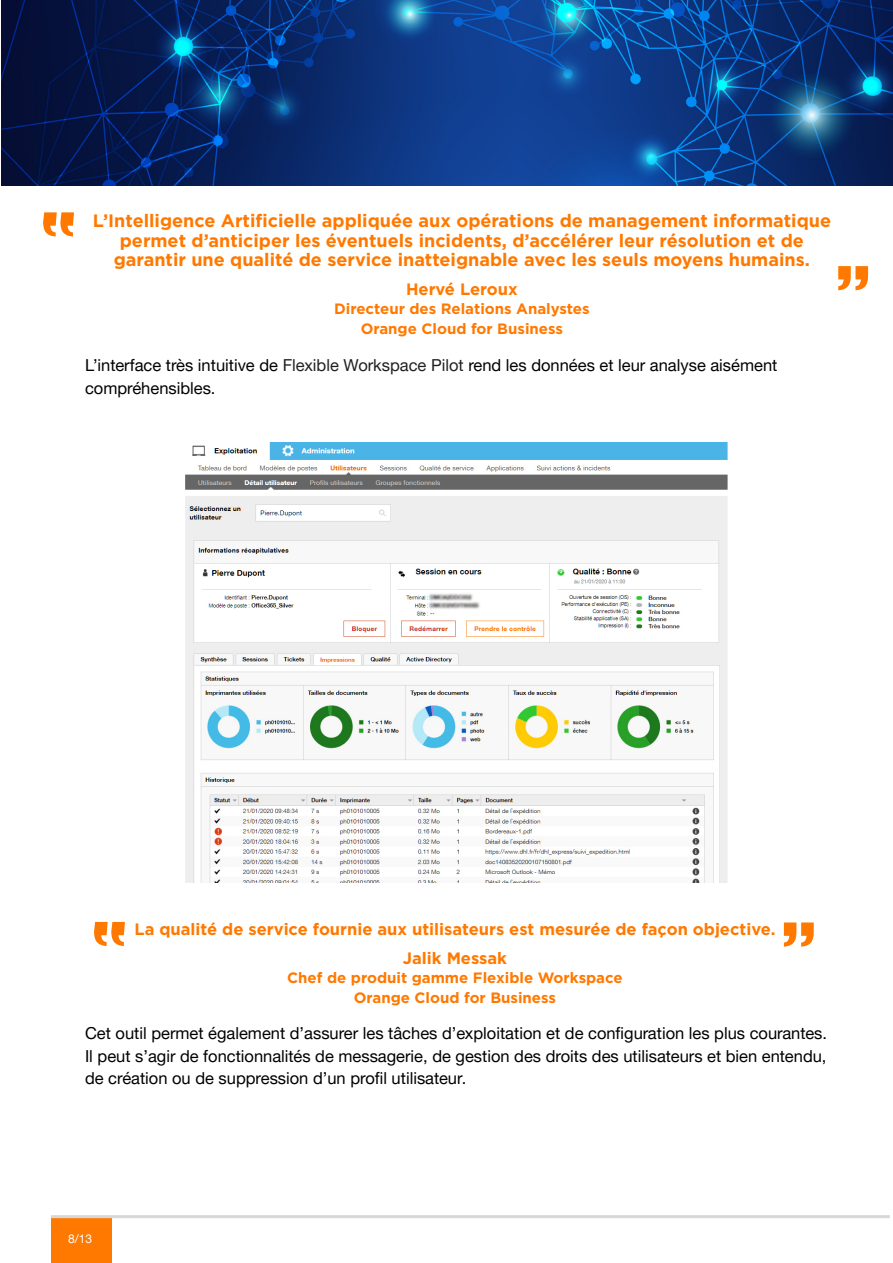
<style>
.page{position:relative;width:893px;height:1263px;background:#fff}
.page>*{position:absolute;margin:0;border:0;box-sizing:border-box;transform-origin:0 0}
.exergue{font:700 18px/19.8px "Gotham";color:#ff7900;text-align:center}
.t1{font:16.5px/22.5px "Helvetica Neue";color:#000001;text-align:justify}
.exergue-2{font:700 16.5px "Gotham";color:#ff7900}
.exergue-3{font:700 15px "Gotham";color:#ff7900}
.t2{font:12px "Helvetica Neue";color:#fff}
.s1{color:#231f20}
</style>
<div class="page">
<div style="left:51px;top:1217px;width:60px;height:46px;background:#ff7900"></div>
<hr style="left:51px;top:1215px;width:839px;height:3px;background:#d7d7d7">
<svg style="left:838px;top:266px;width:30px;height:24px"></svg>
<svg style="left:43px;top:212px;width:31px;height:24px"></svg>
<img style="left:185px;top:442px;width:543px;height:440px">
<svg style="left:784px;top:922px;width:30px;height:25px"></svg>
<svg style="left:94px;top:922px;width:31px;height:24px"></svg>
<img style="left:1px;top:0;width:892px;height:185px">
<p class="exergue" style="left:93px;top:210px;width:740px">L’Intelligence Artificielle appliquée aux opérations de management informatique permet d’anticiper les éventuels incidents, d’accélérer leur résolution et de garantir une qualité de service inatteignable avec les seuls moyens humains.</p>
<p class="exergue-2" style="left:406px;top:278px;width:113px">Hervé Leroux</p>
<p class="exergue-3" style="left:334px;top:299px;width:257px">Directeur des Relations Analystes</p>
<p class="exergue-3" style="left:361px;top:319px;width:204px">Orange Cloud for Business</p>
<p class="t1" style="left:85px;top:354px;width:694px">L’interface très intuitive de <span class="s1">Flexible Workspace Pilot</span> rend les données et leur analyse aisément</p>
<p class="t1" style="left:85px;top:376px;width:132px">compréhensibles.</p>
<p class="exergue-2" style="left:134px;top:918px;width:642px">La qualité de service fournie aux utilisateurs est mesurée de façon objective.</p>
<p class="exergue-2" style="left:403px;top:947px;width:106px">Jalik Messak</p>
<p class="exergue-3" style="left:287px;top:968px;width:337px">Chef de produit gamme Flexible Workspace</p>
<p class="exergue-3" style="left:354px;top:987px;width:204px">Orange Cloud for Business</p>
<p class="t1" style="left:85px;top:1022px;width:743px">Cet outil permet également d’assurer les tâches d’exploitation et de configuration les plus courantes.<br>Il peut s’agir de fonctionnalités de messagerie, de gestion des droits des utilisateurs et bien entendu, de création ou de suppression d’un profil utilisateur.</p>
<p class="t2" style="left:68px;top:1231px;width:26px">8/13</p>
</div>
